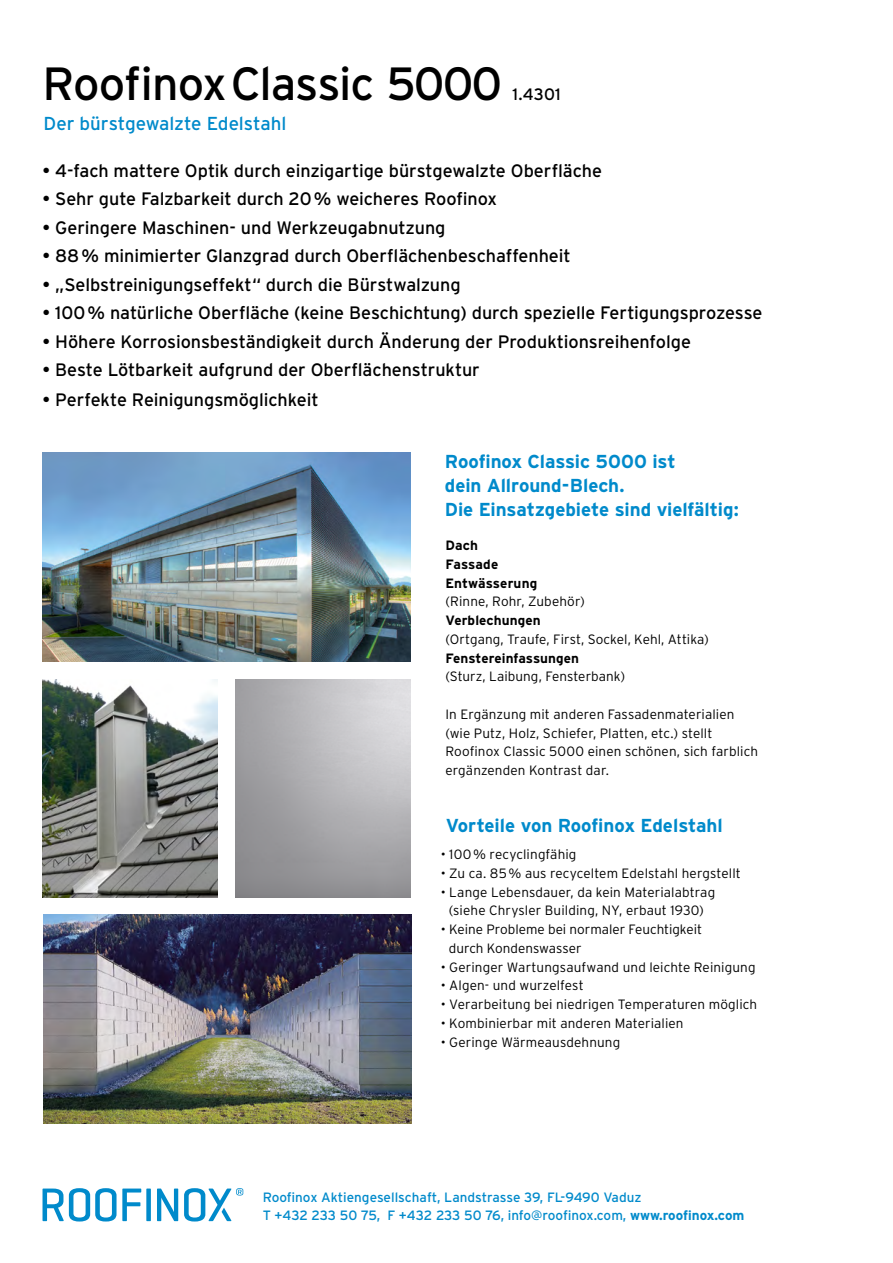
<style>
.page{position:relative;width:893px;height:1263px;background:#fff}
.page>*{position:absolute;margin:0;border:0;box-sizing:border-box;transform-origin:0 0}
.t1{font:46.5px "Interstate";letter-spacing:-.025em;color:#000}
.t2{font:700 18.75px/24px "Interstate";letter-spacing:-.005em;color:#008acb}
.t3{font:18.75px "Interstate";letter-spacing:-.005em;color:#008acb}
.t4{font:18px "Interstate";letter-spacing:-.005em;color:#000}
.t5{font:16.5px "Interstate";color:#000}
.t6{font:300 13.5px/18.8px "Interstate";letter-spacing:.01em;color:#000}
.t7{font:13.5px/18px "Interstate";color:#008acb}
.t8{font:700 13.5px/18.8px "Interstate";letter-spacing:.005em;color:#000}
.s1{font-weight:700}
</style>
<div class="page">
<img style="left:44px;top:915px;width:367px;height:208px">
<svg style="left:43px;top:1188px;width:98px;height:33px"></svg>
<div style="left:146px;top:1188px;width:5px;height:33px;background:#008acb"></div>
<svg style="left:157px;top:1188px;width:21px;height:33px"></svg>
<svg style="left:184px;top:1188px;width:59px;height:33px"></svg>
<img style="left:43px;top:679px;width:175px;height:219px">
<img style="left:43px;top:453px;width:367px;height:208px">
<h1 class="t1" style="left:43px;top:57px;width:461px">RoofinoxClassic 5000</h1>
<h2 class="t3" style="left:44px;top:113px;width:244px">Der bürstgewalzte Edelstahl</h2>
<p class="t5" style="left:512px;top:85px;width:50px">1.4301</p>
<h3 class="t4" style="left:43px;top:160px;width:561px">• 4-fach mattere Optik durch einzigartige bürstgewalzte Oberfläche</h3>
<h3 class="t4" style="left:43px;top:189px;width:456px">• Sehr gute Falzbarkeit durch 20% weicheres Roofinox</h3>
<h3 class="t4" style="left:43px;top:217px;width:404px">• Geringere Maschinen- und Werkzeugabnutzung</h3>
<h3 class="t4" style="left:43px;top:246px;width:530px">• 88% minimierter Glanzgrad durch Oberflächenbeschaffenheit</h3>
<h3 class="t4" style="left:43px;top:274px;width:420px">• „Selbstreinigungseffekt“ durch die Bürstwalzung</h3>
<h3 class="t4" style="left:43px;top:303px;width:721px">• 100% natürliche Oberfläche (keine Beschichtung) durch spezielle Fertigungsprozesse</h3>
<h3 class="t4" style="left:43px;top:331px;width:650px">• Höhere Korrosionsbeständigkeit durch Änderung der Produktionsreihenfolge</h3>
<h3 class="t4" style="left:43px;top:360px;width:439px">• Beste Lötbarkeit aufgrund der Oberflächenstruktur</h3>
<h3 class="t4" style="left:43px;top:390px;width:278px">• Perfekte Reinigungsmöglichkeit</h3>
<h2 class="t2" style="left:445px;top:449px;width:295px">Roofinox Classic 5000 ist<br>dein Allround-Blech.<br>Die Einsatzgebiete sind vielfältig:</h2>
<p class="t8" style="left:445px;top:536px;width:93px">Dach<br>Fassade<br>Entwässerung</p>
<p class="t6" style="left:445px;top:592px;width:141px">(Rinne, Rohr, Zubehör)</p>
<p class="t8" style="left:445px;top:611px;width:97px">Verblechungen</p>
<p class="t6" style="left:445px;top:630px;width:265px">(Ortgang, Traufe, First, Sockel, Kehl, Attika)</p>
<p class="t8" style="left:445px;top:648px;width:135px">Fenstereinfassungen</p>
<p class="t6" style="left:445px;top:667px;width:181px">(Sturz, Laibung, Fensterbank)</p>
<p class="t6" style="left:445px;top:705px;width:314px">In Ergänzung mit anderen Fassadenmaterialien (wie Putz, Holz, Schiefer, Platten, etc.) stellt Roofinox Classic 5000 einen schönen, sich farblich ergänzenden Kontrast dar.</p>
<h2 class="t2" style="left:446px;top:813px;width:278px">Vorteile von Roofinox Edelstahl</h2>
<p class="t6" style="left:441px;top:845px;width:137px">• 100% recyclingfähig</p>
<p class="t6" style="left:441px;top:863px;width:302px">• Zu ca. 85% aus recyceltem Edelstahl hergstellt</p>
<p class="t6" style="left:441px;top:882px;width:276px;text-align:center">• Lange Lebensdauer, da kein Materialabtrag (siehe Chrysler Building, NY, erbaut 1930)</p>
<p class="t6" style="left:449px;top:920px;width:255px;text-indent:-8px">• Keine Probleme bei normaler Feuchtigkeit durch Kondenswasser</p>
<p class="t6" style="left:441px;top:957px;width:316px">• Geringer Wartungsaufwand und leichte Reinigung</p>
<p class="t6" style="left:441px;top:976px;width:144px">• Algen- und wurzelfest</p>
<p class="t6" style="left:441px;top:995px;width:318px">• Verarbeitung bei niedrigen Temperaturen möglich</p>
<p class="t6" style="left:441px;top:1013px;width:244px">• Kombinierbar mit anderen Materialien</p>
<p class="t6" style="left:441px;top:1032px;width:181px">• Geringe Wärmeausdehnung</p>
<p class="t7" style="left:263px;top:1188px;width:483px">Roofinox Aktiengesellschaft, Landstrasse 39, FL-9490 Vaduz<br>T +432 233 50 75, F +432 233 50 76, info@roofinox.com, <span class="s1">www.roofinox.com</span></p>
</div>
